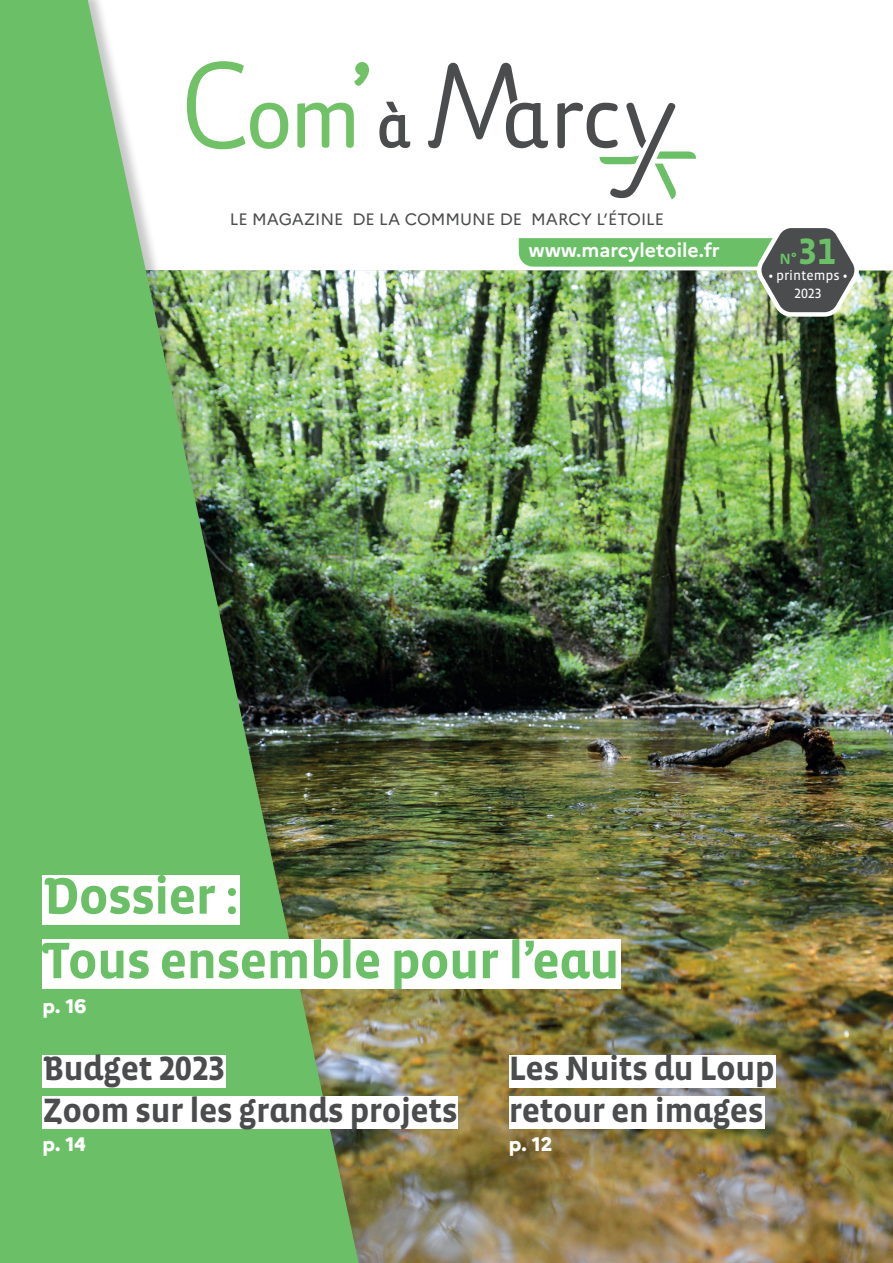
<style>
.page{position:relative;width:893px;height:1263px;background:#fff}
.page>*{position:absolute;margin:0;border:0;box-sizing:border-box;transform-origin:0 0}
.t1{font:700 52.5px/64.5px "Vista Sans Alt";letter-spacing:-.02em;color:#6bc067}
.t2{font:700 37.5px "Vista Sans Alt";color:#6bc067}
.t3{font:700 34.5px/41.4px "Vista Sans Alt";letter-spacing:-.02em;color:#4b4c4d}
.t4{font:700 19.5px "Marianne";color:#fff}
.t5{font:800 19.5px "Marianne";color:#fff}
.t6{font:16.5px "Marianne";color:#4b4c4d}
.t7{font:700 16.5px "Calibri";color:#6bc067}
.t8{font:13.8px/17.2px "Vista Sans Alt Reg";color:#fff;text-align:center}
.s1{font-family:"Vista Sans Alt";font-weight:700}
</style>
<div class="page">
<img style="left:379px;top:270px;width:514px;height:993px">
<div style="left:0;top:0;width:379px;height:1263px;background:#231f20;opacity:.25"></div>
<img style="left:0;top:0;width:359px;height:1263px">
<svg style="left:379px;top:101px;width:32px;height:48px"></svg>
<svg style="left:428px;top:63px;width:120px;height:85px"></svg>
<svg style="left:557px;top:102px;width:139px;height:97px"></svg>
<svg style="left:186px;top:61px;width:102px;height:89px"></svg>
<svg style="left:354px;top:62px;width:15px;height:24px"></svg>
<svg style="left:297px;top:103px;width:57px;height:45px"></svg>
<div style="left:43px;top:875px;width:197px;height:49px;background:#fff"></div>
<div style="left:43px;top:939px;width:578px;height:50px;background:#fff"></div>
<div style="left:43px;top:1054px;width:183px;height:33px;background:#fff"></div>
<div style="left:43px;top:1096px;width:415px;height:33px;background:#fff"></div>
<div style="left:509px;top:1054px;width:267px;height:33px;background:#fff"></div>
<div style="left:509px;top:1096px;width:255px;height:33px;background:#fff"></div>
<img style="left:519px;top:228px;width:344px;height:91px">
<p class="t6" style="left:230px;top:209px;width:436px">LE MAGAZINE DE LA COMMUNE DE MARCY L’ÉTOILE</p>
<p class="t2" style="left:798px;top:232px;width:39px">31</p>
<p class="t8" style="left:768px;top:267px;width:81px"><span class="s1">•</span> printemps <span class="s1">•<br></span>2023</p>
<p class="t4" style="left:528px;top:238px;width:193px">www.marcyletoile.fr</p>
<p class="t7" style="left:780px;top:247px;width:18px">N°</p>
<h1 class="t1" style="left:43px;top:865px;width:579px">Dossier :<br>Tous ensemble pour l’eau</h1>
<p class="t5" style="left:43px;top:994px;width:45px">p. 16</p>
<p class="t3" style="left:43px;top:1049px;width:417px">Budget 2023<br>Zoom sur les grands projets</p>
<p class="t3" style="left:509px;top:1049px;width:268px">Les Nuits du Loup retour en images</p>
<p class="t5" style="left:43px;top:1132px;width:45px">p. 14</p>
<p class="t5" style="left:509px;top:1132px;width:45px">p. 12</p>
</div>
